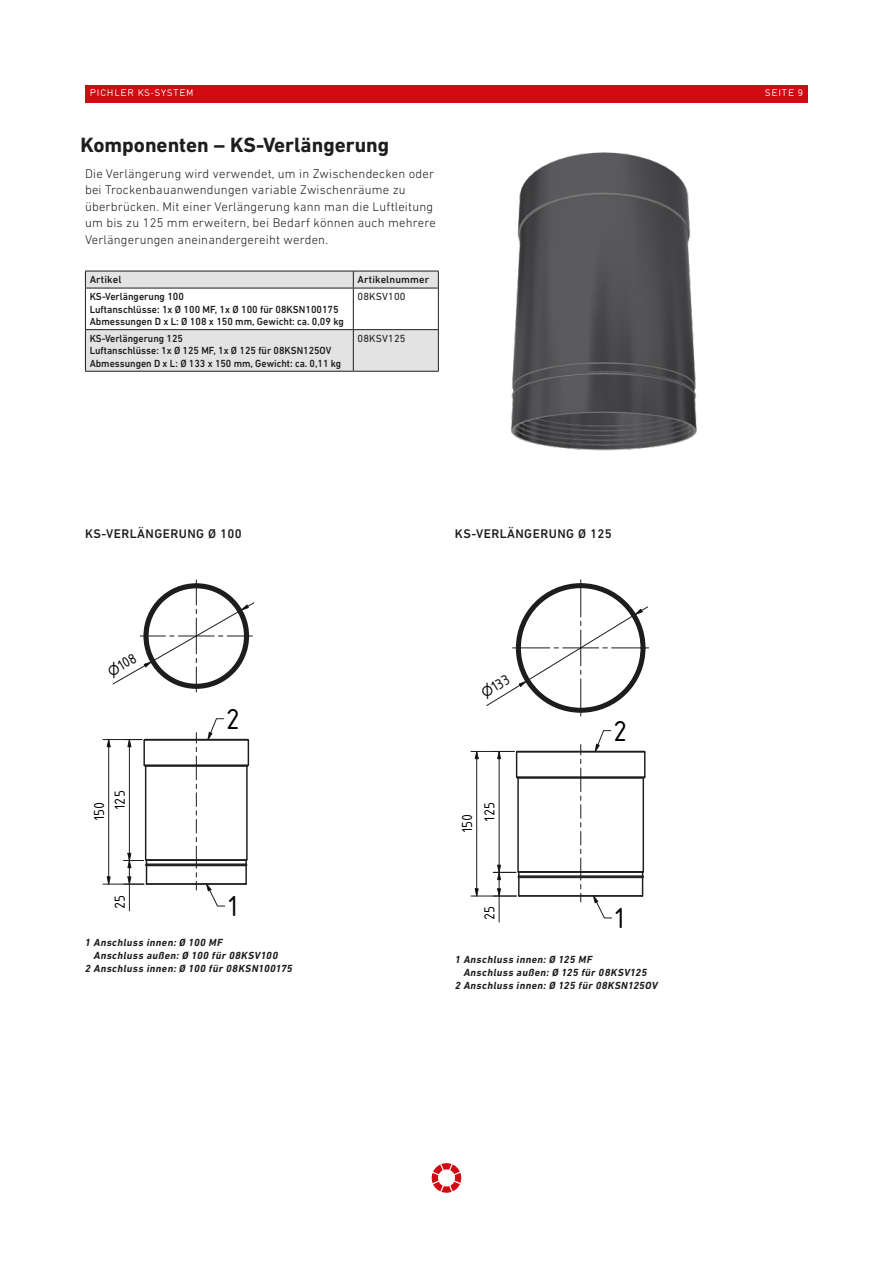
<style>
.page{position:relative;width:893px;height:1263px;background:#fff}
.page>*{position:absolute;margin:0;border:0;box-sizing:border-box;transform-origin:0 0}
.t1{font:31.35px "ISOCPEUR";color:#000}
.t2{font:700 21px "DIN Next LT Pro";color:#1d1d1b}
.t3{font:15.6px "ISOCPEUR";color:#000}
.t4{font:300 12.75px/16.5px "DIN Next LT Pro";letter-spacing:.015em;color:#1d1d1b}
.t5{font:500 12.75px "DIN Next LT Pro";letter-spacing:.035em;color:#1d1d1b}
.t6{font:italic 700 10.5px "DIN Next LT Pro";letter-spacing:.04em;color:#1d1d1b}
.t7{font:500 10.5px/12.6px "DIN Next LT Pro";color:#1d1d1b;scale:.96 1}
.t8{font:500 10.5px/12.6px "DIN Next LT Pro";color:#1d1d1b;scale:.95 1}
.t9{font:500 10.5px "DIN Next LT Pro";color:#1d1d1b}
.t10{font:10.5px "DIN Next LT Pro";letter-spacing:.015em;color:#1d1d1b}
.t11{font:9px "DIN17 SB";letter-spacing:.1em;color:#fff}
.s1{font-family:"AIGDT";font-size:13.2px}
</style>
<div class="page">
<div style="left:85px;top:85px;width:723px;height:17px;background:#d20a11"></div>
<svg style="left:432px;top:1163px;width:29px;height:30px"></svg>
<svg style="left:85px;top:271px;width:354px;height:100px"></svg>
<hr style="left:85px;top:288px;width:268px;height:1px;background:#1d1d1b">
<hr style="left:85px;top:288px;width:1px;height:41px;background:#1d1d1b">
<hr style="left:353px;top:288px;width:86px;height:1px;background:#1d1d1b">
<hr style="left:353px;top:288px;width:1px;height:41px;background:#1d1d1b">
<hr style="left:438px;top:288px;width:1px;height:41px;background:#1d1d1b">
<hr style="left:85px;top:329px;width:268px;height:1px;background:#1d1d1b">
<hr style="left:85px;top:330px;width:1px;height:41px;background:#1d1d1b">
<hr style="left:353px;top:329px;width:86px;height:1px;background:#1d1d1b">
<hr style="left:353px;top:330px;width:1px;height:41px;background:#1d1d1b">
<hr style="left:438px;top:330px;width:1px;height:41px;background:#1d1d1b">
<hr style="left:85px;top:371px;width:268px;height:1px;background:#1d1d1b">
<hr style="left:353px;top:371px;width:86px;height:1px;background:#1d1d1b">
<img style="left:511px;top:152px;width:186px;height:299px">
<svg style="left:102px;top:579px;width:148px;height:333px"></svg>
<svg style="left:106px;top:736px;width:5px;height:12px"></svg>
<svg style="left:106px;top:876px;width:5px;height:12px"></svg>
<hr style="left:108px;top:747px;width:1px;height:130px;background:#1d1d1b">
<hr style="left:103px;top:739px;width:39px;height:1px;background:#1d1d1b">
<hr style="left:103px;top:884px;width:41px;height:1px;background:#1d1d1b">
<svg style="left:112px;top:580px;width:143px;height:112px"></svg>
<svg style="left:196px;top:732px;width:1px;height:158px"></svg>
<svg style="left:207px;top:718px;width:17px;height:24px"></svg>
<svg style="left:205px;top:881px;width:20px;height:25px"></svg>
<hr style="left:129px;top:747px;width:1px;height:106px;background:#1d1d1b">
<svg style="left:124px;top:736px;width:22px;height:12px"></svg>
<svg style="left:124px;top:852px;width:24px;height:59px"></svg>
<svg style="left:470px;top:579px;width:180px;height:344px"></svg>
<svg style="left:474px;top:748px;width:5px;height:11px"></svg>
<svg style="left:474px;top:888px;width:5px;height:12px"></svg>
<hr style="left:476px;top:759px;width:1px;height:130px;background:#1d1d1b">
<hr style="left:471px;top:751px;width:43px;height:1px;background:#1d1d1b">
<hr style="left:471px;top:896px;width:45px;height:1px;background:#1d1d1b">
<hr style="left:580px;top:580px;width:1px;height:37px;background:#1d1d1b">
<svg style="left:486px;top:606px;width:163px;height:100px"></svg>
<hr style="left:580px;top:679px;width:1px;height:37px;background:#1d1d1b">
<svg style="left:580px;top:744px;width:1px;height:158px"></svg>
<svg style="left:594px;top:730px;width:17px;height:24px"></svg>
<svg style="left:592px;top:893px;width:20px;height:25px"></svg>
<hr style="left:499px;top:759px;width:1px;height:106px;background:#1d1d1b">
<svg style="left:493px;top:748px;width:27px;height:31px"></svg>
<svg style="left:493px;top:864px;width:28px;height:58px"></svg>
<p class="t11" style="left:90px;top:87px;width:106px">PICHLER KS-SYSTEM</p>
<p class="t11" style="left:765px;top:87px;width:40px">SEITE 9</p>
<h2 class="t2" style="left:80px;top:132px;width:310px">Komponenten – KS-Verlängerung</h2>
<p class="t4" style="left:85px;top:165px;width:352px">Die Verlängerung wird verwendet, um in Zwischendecken oder bei Trockenbauanwendungen variable Zwischenräume zu überbrücken. Mit einer Verlängerung kann man die Luftleitung um bis zu 125 mm erweitern, bei Bedarf können auch mehrere Verlängerungen aneinandergereiht werden.</p>
<p class="t9" style="left:90px;top:273px;width:33px">Artikel</p>
<p class="t9" style="left:358px;top:273px;width:73px">Artikelnummer</p>
<p class="t7" style="left:90px;top:290px;width:266px">KS-Verlängerung 100<br>Luftanschlüsse: 1x Ø 100 MF, 1x Ø 100 für 08KSN100175<br>Abmessungen D x L: Ø 108 x 150 mm, Gewicht: ca. 0,09 kg</p>
<p class="t10" style="left:358px;top:291px;width:49px">08KSV100</p>
<p class="t8" style="left:90px;top:332px;width:266px">KS-Verlängerung 125<br>Luftanschlüsse: 1x Ø 125 MF, 1x Ø 125 für 08KSN125OV<br>Abmessungen D x L: Ø 133 x 150 mm, Gewicht: ca. 0,11 kg</p>
<p class="t10" style="left:358px;top:332px;width:49px">08KSV125</p>
<p class="t5" style="left:85px;top:526px;width:158px">KS-VERLÄNGERUNG Ø 100</p>
<p class="t5" style="left:455px;top:526px;width:158px">KS-VERLÄNGERUNG Ø 125</p>
<p class="t3" style="left:104px;top:664px;width:32px;rotate:-30deg"><span class="s1">n</span>108</p>
<p class="t3" style="left:89px;top:821px;width:21px;rotate:-90deg">150</p>
<p class="t3" style="left:110px;top:810px;width:21px;rotate:-90deg">125</p>
<p class="t3" style="left:110px;top:908px;width:16px;rotate:-90deg">25</p>
<h1 class="t1" style="left:226px;top:698px;width:16px">2</h1>
<h1 class="t1" style="left:227px;top:886px;width:12px">1</h1>
<p class="t6" style="left:85px;top:937px;width:139px">1 Anschluss innen: Ø 100 MF</p>
<p class="t6" style="left:94px;top:949px;width:186px">Anschluss außen: Ø 100 für 08KSV100</p>
<p class="t6" style="left:85px;top:962px;width:209px">2 Anschluss innen: Ø 100 für 08KSN100175</p>
<p class="t3" style="left:477px;top:685px;width:32px;rotate:-32deg"><span class="s1">n</span>133</p>
<p class="t3" style="left:457px;top:833px;width:21px;rotate:-90deg">150</p>
<p class="t3" style="left:479px;top:821px;width:21px;rotate:-90deg">125</p>
<p class="t3" style="left:479px;top:920px;width:16px;rotate:-90deg">25</p>
<h1 class="t1" style="left:613px;top:710px;width:16px">2</h1>
<h1 class="t1" style="left:614px;top:898px;width:12px">1</h1>
<p class="t6" style="left:455px;top:954px;width:139px">1 Anschluss innen: Ø 125 MF</p>
<p class="t6" style="left:464px;top:966px;width:185px">Anschluss außen: Ø 125 für 08KSV125</p>
<p class="t6" style="left:455px;top:979px;width:204px">2 Anschluss innen: Ø 125 für 08KSN125OV</p>
</div>
